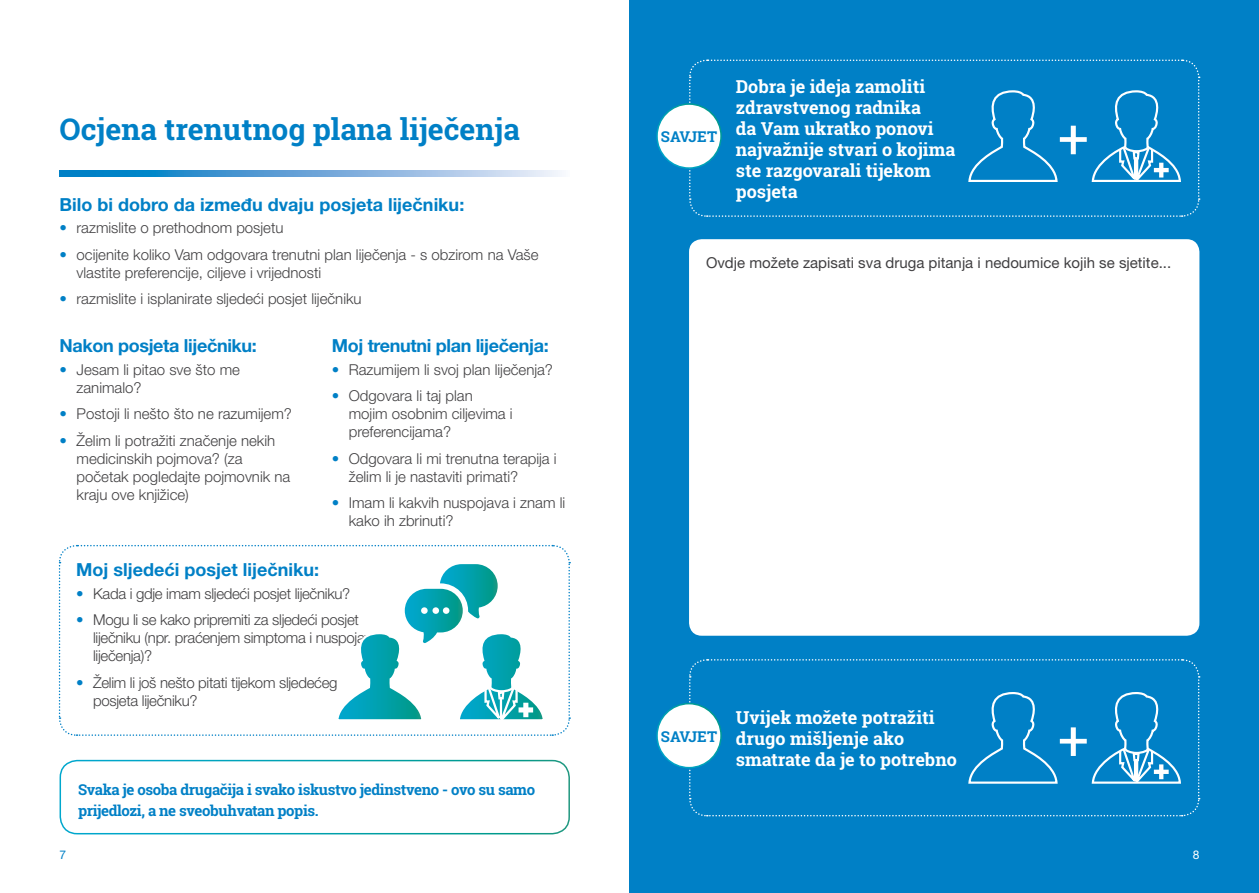
<style>
.page{position:relative;width:1259px;height:893px;background:#fff}
.page>*{position:absolute;margin:0;border:0;box-sizing:border-box;transform-origin:0 0}
.t1{font:700 30px "Roboto Slab";color:#0080c6}
.t2{font:700 18px/21px "Roboto Slab";color:#fff}
.t3{font:700 18px "Helvetica Neue LT Pro";color:#0080c6}
.t4{font:700 18px "Helvetica Neue LT Pro";letter-spacing:-.02em;color:#0080c6}
.t5{font:300 15px/18px "Helvetica Neue LT Pro";color:#414042}
.t6{font:300 15px/18px "Helvetica Neue LT Pro";letter-spacing:-.02em;color:#414042}
.t7{font:700 15px/21px "Roboto Slab";letter-spacing:-.025em;color:#0080c6}
.t8{font:15px "Helvetica Neue LT Pro";color:#414042}
.t9{font:12px "Helvetica Neue LT Pro";color:#0080c6}
.t10{font:12px "Helvetica Neue LT Pro";color:#fff}
.s1{color:#0080c6}
</style>
<div class="page">
<div style="left:629px;top:0;width:630px;height:893px;background:#0080c6"></div>
<svg style="left:60px;top:170px;width:502px;height:6px;background:#6aaada"></svg>
<div style="left:689px;top:239px;width:510px;height:397px;background:#fff;border-radius:13px"></div>
<svg style="left:58px;top:544px;width:513px;height:192px"></svg>
<div style="left:60px;top:760px;width:510px;height:74px;border:2px solid #fff;border-radius:17px"></div>
<svg style="left:689px;top:59px;width:511px;height:158px"></svg>
<svg style="left:688px;top:659px;width:512px;height:158px"></svg>
<div style="left:657px;top:104px;width:64px;height:64px;background:#fff;border-radius:50%"></div>
<div style="left:656px;top:103px;width:66px;height:66px;border:2px solid #fff;border-radius:50%"></div>
<div style="left:657px;top:704px;width:64px;height:64px;background:#fff;border-radius:50%"></div>
<div style="left:656px;top:703px;width:66px;height:65px;border:2px solid #fff;border-radius:50%"></div>
<h1 class="t1" style="left:60px;top:109px;width:462px">Ocjena trenutnog plana liječenja</h1>
<p class="t3" style="left:60px;top:193px;width:406px">Bilo bi dobro da između dvaju posjeta liječniku:</p>
<p class="t5" style="left:60px;top:219px;width:225px"><span class="s1">•</span> razmislite o prethodnom posjetu</p>
<p class="t5" style="left:77px;top:245px;width:463px;text-indent:-17px"><span class="s1">•</span> ocijenite koliko Vam odgovara trenutni plan liječenja - s obzirom na Vaše vlastite preferencije, ciljeve i vrijednosti</p>
<p class="t5" style="left:60px;top:290px;width:304px"><span class="s1">•</span> razmislite i isplanirate sljedeći posjet liječniku</p>
<p class="t4" style="left:60px;top:334px;width:199px">Nakon posjeta liječniku:</p>
<p class="t5" style="left:77px;top:360px;width:165px;text-indent:-17px"><span class="s1">•</span> Jesam li pitao sve što me zanimalo?</p>
<p class="t5" style="left:60px;top:405px;width:234px"><span class="s1">•</span> Postoji li nešto što ne razumijem?</p>
<p class="t5" style="left:77px;top:431px;width:215px;text-indent:-17px"><span class="s1">•</span> Želim li potražiti značenje nekih medicinskih pojmova? (za početak pogledajte pojmovnik na kraju ove knjižice)</p>
<p class="t4" style="left:332px;top:334px;width:218px">Moj trenutni plan liječenja:</p>
<p class="t5" style="left:332px;top:360px;width:223px"><span class="s1">•</span> Razumijem li svoj plan liječenja?</p>
<p class="t5" style="left:349px;top:387px;width:165px;text-indent:-17px"><span class="s1">•</span> Odgovara li taj plan mojim osobnim ciljevima i preferencijama?</p>
<p class="t5" style="left:349px;top:449px;width:209px;text-indent:-17px"><span class="s1">•</span> Odgovara li mi trenutna terapija i želim li je nastaviti primati?</p>
<p class="t5" style="left:349px;top:494px;width:218px;text-indent:-17px"><span class="s1">•</span> Imam li kakvih nuspojava i znam li kako ih zbrinuti?</p>
<p class="t3" style="left:76px;top:559px;width:244px">Moj sljedeći posjet liječniku:</p>
<p class="t6" style="left:76px;top:584px;width:276px"><span class="s1">•</span> Kada i gdje imam sljedeći posjet liječniku?</p>
<p class="t6" style="left:93px;top:610px;width:287px;text-indent:-17px"><span class="s1">•</span> Mogu li se kako pripremiti za sljedeći posjet liječniku (npr. praćenjem simptoma i nuspojava liječenja)?</p>
<p class="t6" style="left:93px;top:673px;width:246px;text-indent:-17px"><span class="s1">•</span> Želim li još nešto pitati tijekom sljedećeg posjeta liječniku?</p>
<p class="t7" style="left:78px;top:778px;width:458px">Svaka je osoba drugačija i svako iskustvo jedinstveno - ovo su samo prijedlozi, a ne sveobuhvatan popis.</p>
<p class="t7" style="left:661px;top:126px;width:58px">SAVJET</p>
<p class="t2" style="left:736px;top:76px;width:221px">Dobra je ideja zamoliti zdravstvenog radnika<br>da Vam ukratko ponovi najvažnije stvari o kojima ste razgovarali tijekom posjeta</p>
<p class="t8" style="left:706px;top:254px;width:467px">Ovdje možete zapisati sva druga pitanja i nedoumice kojih se sjetite...</p>
<p class="t7" style="left:661px;top:726px;width:58px">SAVJET</p>
<p class="t2" style="left:736px;top:707px;width:222px">Uvijek možete potražiti drugo mišljenje ako smatrate da je to potrebno</p>
<p class="t9" style="left:60px;top:847px;width:8px">7</p>
<p class="t10" style="left:1192px;top:847px;width:8px">8</p>
</div>
